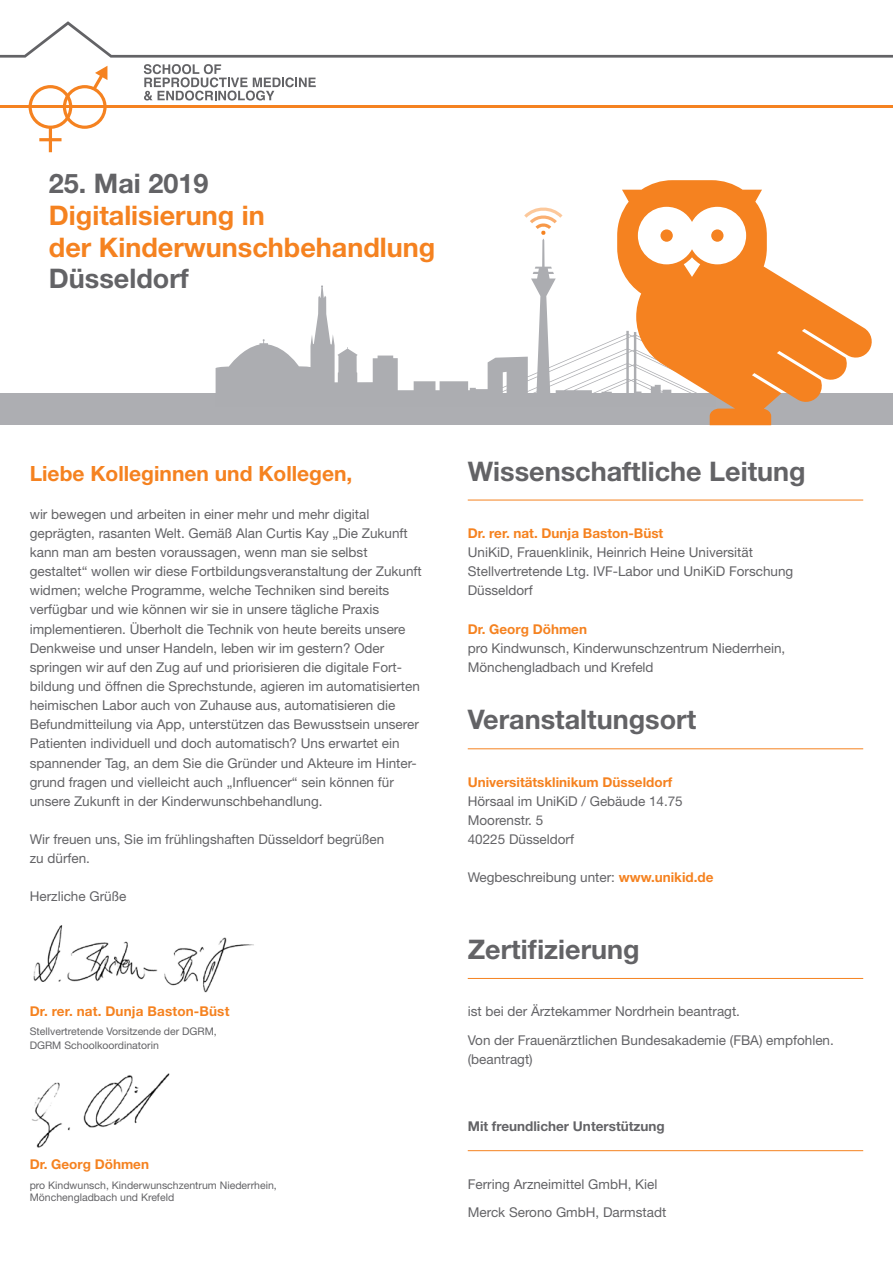
<style>
.page{position:relative;width:893px;height:1263px;background:#fff}
.page>*{position:absolute;margin:0;border:0;box-sizing:border-box;transform-origin:0 0}
.t1{font:700 27px "Helvetica Neue";color:#636366}
.t2{font:700 27px/31.5px "Helvetica Neue";color:#f58220}
.t3{font:700 21px "Helvetica Neue";color:#f58220}
.t4{font:13.5px/19.2px "Helvetica Neue";color:#636366}
.t5{font:700 13.5px "Helvetica Neue";color:#f58220}
.t6{font:700 13.5px "Helvetica Neue";color:#636366}
.t7{font:10.5px/13.2px "Helvetica Neue";color:#636366}
.s1{font-weight:700;color:#f58220}
</style>
<div class="page">
<img style="left:33px;top:926px;width:221px;height:67px">
<img style="left:32px;top:1073px;width:138px;height:75px">
<div style="left:0;top:393px;width:893px;height:32px;background:#adaeb2"></div>
<hr style="left:468px;top:500px;width:395px;height:1px;background:#f58220">
<hr style="left:468px;top:978px;width:395px;height:1px;background:#f58220">
<hr style="left:468px;top:748px;width:395px;height:1px;background:#f58220">
<svg style="left:144px;top:64px;width:172px;height:37px"></svg>
<svg style="left:29px;top:66px;width:78px;height:86px"></svg>
<svg style="left:0;top:21px;width:893px;height:37px"></svg>
<hr style="left:0;top:106px;width:893px;height:2px;background:#f58220">
<svg style="left:216px;top:238px;width:401px;height:155px"></svg>
<svg style="left:617px;top:180px;width:255px;height:245px"></svg>
<div style="left:711px;top:229px;width:12px;height:13px;background:#f58220;border-radius:50%"></div>
<div style="left:660px;top:229px;width:13px;height:13px;background:#f58220;border-radius:50%"></div>
<hr style="left:468px;top:1150px;width:395px;height:1px;background:#f58220">
<svg style="left:524px;top:207px;width:38px;height:28px"></svg>
<h1 class="t1" style="left:49px;top:167px;width:161px">25. Mai 2019</h1>
<h1 class="t2" style="left:49px;top:199px;width:388px">Digitalisierung in<br>der Kinderwunschbehandlung</h1>
<h1 class="t1" style="left:49px;top:262px;width:141px">Düsseldorf</h1>
<h2 class="t3" style="left:30px;top:460px;width:324px">Liebe Kolleginnen und Kollegen,</h2>
<p class="t4" style="left:30px;top:504px;width:394px">wir bewegen und arbeiten in einer mehr und mehr digital geprägten, rasanten Welt. Gemäß Alan Curtis Kay „Die Zukunft kann man am besten voraussagen, wenn man sie selbst gestaltet“ wollen wir diese Fortbildungsveranstaltung der Zukunft widmen; welche Programme, welche Techniken sind bereits verfügbar und wie können wir sie in unsere tägliche Praxis implementieren. Überholt die Technik von heute bereits unsere Denkweise und unser Handeln, leben wir im gestern? Oder springen wir auf den Zug auf und priorisieren die digitale Fort&shy;bildung und öffnen die Sprechstunde, agieren im automatisierten heimischen Labor auch von Zuhause aus, automatisieren die Befundmitteilung via App, unterstützen das Bewusstsein unserer Patienten individuell und doch automatisch? Uns erwartet ein spannender Tag, an dem Sie die Gründer und Akteure im Hinter&shy;grund fragen und vielleicht auch „Influencer“ sein können für unsere Zukunft in der Kinderwunschbehandlung.</p>
<p class="t4" style="left:30px;top:829px;width:356px">Wir freuen uns, Sie im frühlingshaften Düsseldorf begrüßen zu dürfen.</p>
<p class="t4" style="left:30px;top:887px;width:98px">Herzliche Grüße</p>
<p class="t5" style="left:30px;top:1003px;width:201px">Dr. rer. nat. Dunja Baston-Büst</p>
<p class="t7" style="left:30px;top:1025px;width:189px">Stellvertretende Vorsitzende der DGRM,<br>DGRM Schoolkoordinatorin</p>
<p class="t5" style="left:30px;top:1156px;width:121px">Dr. Georg Döhmen</p>
<p class="t7" style="left:30px;top:1178px;width:248px;line-height:12.6px">pro Kindwunsch, Kinderwunschzentrum Niederrhein,<br>Mönchengladbach und Krefeld</p>
<h1 class="t1" style="left:468px;top:454px;width:339px">Wissenschaftliche Leitung</h1>
<p class="t5" style="left:468px;top:525px;width:197px">Dr. rer. nat. Dunja Baston-Büst</p>
<p class="t4" style="left:468px;top:542px;width:327px">UniKiD, Frauenklinik, Heinrich Heine Universität<br>Stellvertretende Ltg. IVF-Labor und UniKiD Forschung<br>Düsseldorf</p>
<p class="t5" style="left:468px;top:620px;width:121px">Dr. Georg Döhmen</p>
<p class="t4" style="left:468px;top:638px;width:319px">pro Kindwunsch, Kinderwunschzentrum Niederrhein,<br>Mönchengladbach und Krefeld</p>
<h1 class="t1" style="left:468px;top:703px;width:230px">Veranstaltungsort</h1>
<p class="t5" style="left:468px;top:773px;width:206px">Universitätsklinikum Düsseldorf</p>
<p class="t4" style="left:468px;top:791px;width:217px">Hörsaal im UniKiD / Gebäude 14.75<br>Moorenstr. 5<br>40225 Düsseldorf</p>
<p class="t4" style="left:468px;top:868px;width:247px">Wegbeschreibung unter: <span class="s1">www.unikid.de</span></p>
<h1 class="t1" style="left:468px;top:932px;width:173px">Zertifizierung</h1>
<p class="t4" style="left:468px;top:997px;width:368px;line-height:28.7px">ist bei der Ärztekammer Nordrhein beantragt.<br>Von der Frauenärztlichen Bundesakademie (FBA) empfohlen.</p>
<p class="t4" style="left:468px;top:1049px;width:67px">(beantragt)</p>
<p class="t6" style="left:468px;top:1118px;width:199px">Mit freundlicher Unterstützung</p>
<p class="t4" style="left:468px;top:1169px;width:200px;line-height:28.7px">Ferring Arzneimittel GmbH, Kiel<br>Merck Serono GmbH, Darmstadt</p>
</div>
